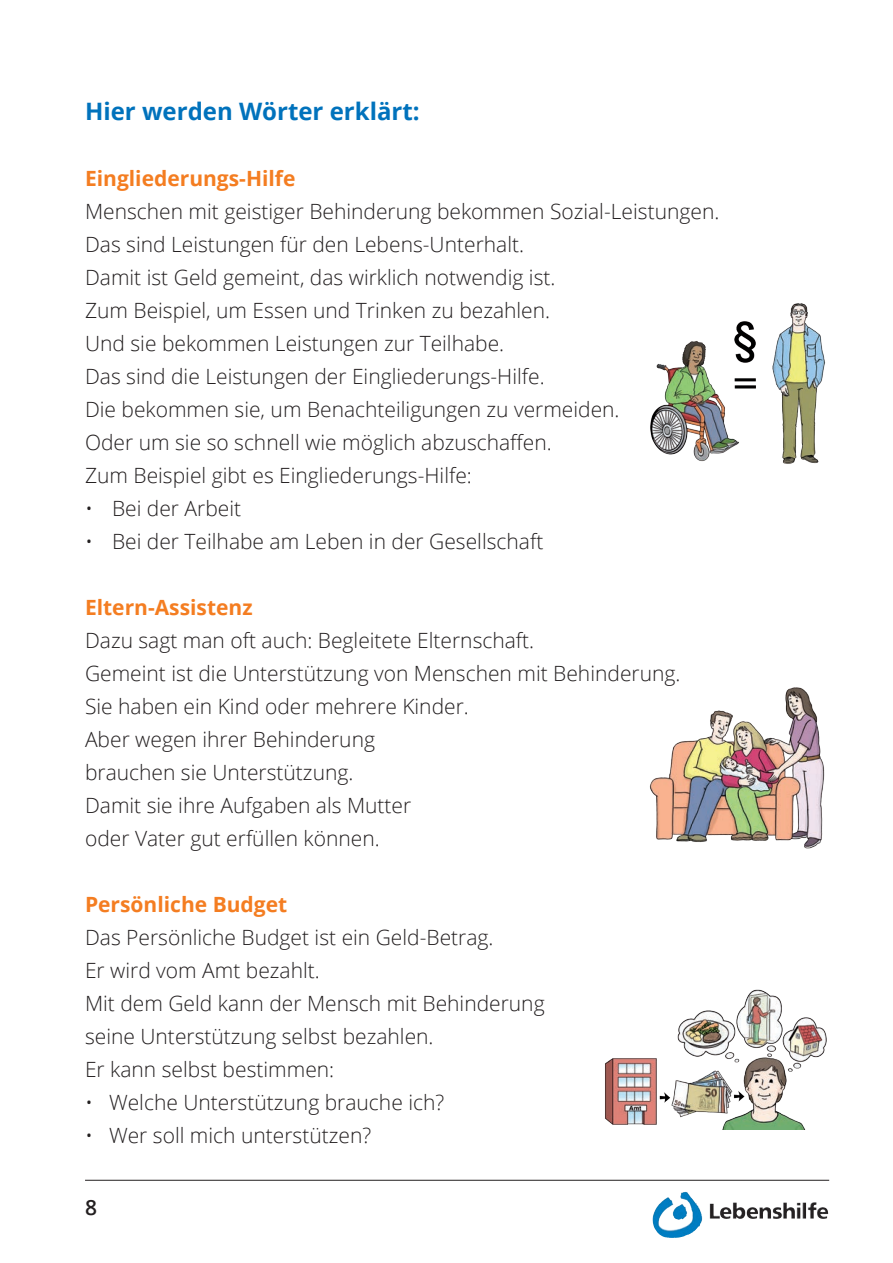
<style>
.page{position:relative;width:893px;height:1263px;background:#fff}
.page>*{position:absolute;margin:0;border:0;box-sizing:border-box;transform-origin:0 0}
.t1{font:700 24px "Open Sans";color:#0072bc}
.t2{font:300 21px/33px "Open Sans";color:#231f20}
.t3{font:700 21px "Open Sans";color:#f47d21}
.t4{font:600 21px "Open Sans";color:#231f20}
</style>
<div class="page">
<img style="left:680px;top:1191px;width:13px;height:27px">
<hr style="left:85px;top:1180px;width:744px;height:1px;background:#231f20">
<img style="left:649px;top:687px;width:176px;height:162px">
<img style="left:605px;top:989px;width:222px;height:140px">
<img style="left:650px;top:303px;width:175px;height:161px">
<p class="t1" style="left:85px;top:94px;width:336px">Hier werden Wörter erklärt:</p>
<p class="t3" style="left:85px;top:164px;width:212px">Eingliederungs-Hilfe</p>
<p class="t2" style="left:85px;top:194px;width:636px">Menschen mit geistiger Behinderung bekommen Sozial-Leistungen.<br>Das sind Leistungen für den Lebens-Unterhalt.<br>Damit ist Geld gemeint, das wirklich notwendig ist.<br>Zum Beispiel, um Essen und Trinken zu bezahlen.<br>Und sie bekommen Leistungen zur Teilhabe.<br>Das sind die Leistungen der Eingliederungs-Hilfe.<br>Die bekommen sie, um Benachteiligungen zu vermeiden.<br>Oder um sie so schnell wie möglich abzuschaffen.<br>Zum Beispiel gibt es Eingliederungs-Hilfe:</p>
<p class="t2" style="left:85px;top:491px;width:158px">• Bei der Arbeit</p>
<p class="t2" style="left:85px;top:524px;width:460px">• Bei der Teilhabe am Leben in der Gesellschaft</p>
<p class="t3" style="left:85px;top:592px;width:169px">Eltern-Assistenz</p>
<p class="t2" style="left:85px;top:623px;width:597px">Dazu sagt man oft auch: Begleitete Elternschaft.<br>Gemeint ist die Unterstützung von Menschen mit Behinderung.<br>Sie haben ein Kind oder mehrere Kinder.<br>Aber wegen ihrer Behinderung<br>brauchen sie Unterstützung.<br>Damit sie ihre Aufgaben als Mutter<br>oder Vater gut erfüllen können.</p>
<p class="t3" style="left:85px;top:889px;width:204px">Persönliche Budget</p>
<p class="t2" style="left:85px;top:920px;width:461px">Das Persönliche Budget ist ein Geld-Betrag.<br>Er wird vom Amt bezahlt.<br>Mit dem Geld kann der Mensch mit Behinderung seine Unterstützung selbst bezahlen.<br>Er kann selbst bestimmen:</p>
<p class="t2" style="left:85px;top:1085px;width:361px">• Welche Unterstützung brauche ich?</p>
<p class="t2" style="left:85px;top:1118px;width:288px">• Wer soll mich unterstützen?</p>
<p class="t4" style="left:85px;top:1193px;width:13px">8</p>
</div>
